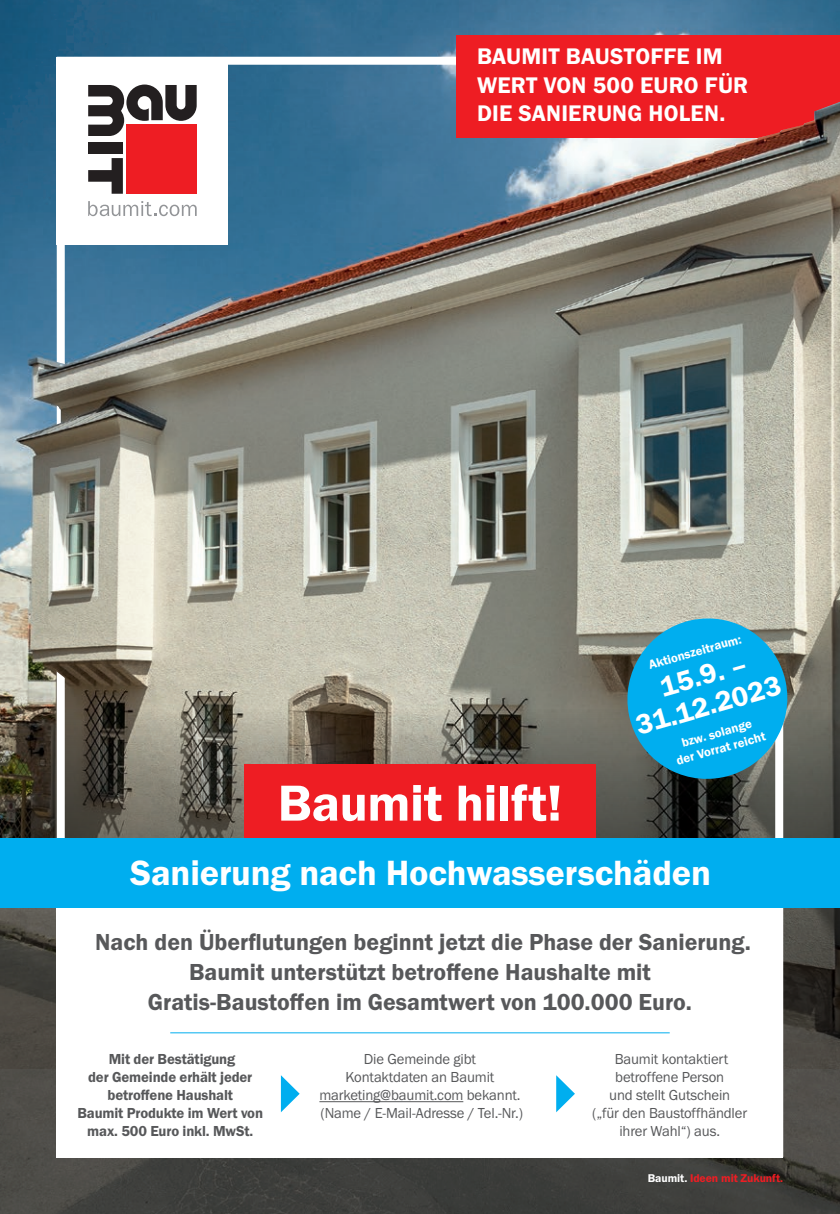
<style>
.page{position:relative;width:840px;height:1214px;background:#fff}
.page>*{position:absolute;margin:0;border:0;box-sizing:border-box;transform-origin:0 0}
.t1{font:52.4px "BM Franklin Gothic URW Dem";letter-spacing:-.01em;color:#fff}
.t2{font:36.4px "BM Franklin Gothic URW Dem";letter-spacing:-.005em;color:#fff}
.t3{font:28.8px "BM Franklin Gothic URW Dem";color:#fff}
.t4{font:24px "BM Franklin Gothic URW Dem";color:#57585a}
.t5{font:23.4px "BM Franklin Gothic URW Dem";letter-spacing:.01em;color:#fff}
.t6{font:15px "BM Franklin Gothic URW Boo";letter-spacing:-.01em;color:#57585a}
.t7{font:15px/18px "BM Franklin Gothic URW Dem";letter-spacing:-.01em;color:#57585a;text-align:center}
.t8{font:13px/15.6px "BM Franklin Gothic URW Dem";color:#fff;text-align:center}
.t9{font:11.6px "BM Franklin Gothic URW Dem";letter-spacing:-.005em;color:#ee1d23}
.s1{color:#fff}
</style>
<div class="page">
<img style="left:0;top:0;width:839px;height:709px">
<svg style="left:0;top:709px;width:839px;height:360px;background:#5b584f"></svg>
<div style="left:244px;top:764px;width:351px;height:81px;background:#ee1d23"></div>
<svg style="left:0;top:1069px;width:839px;height:144px;background:#454542"></svg>
<div style="left:57px;top:57px;width:171px;height:187px;background:#fff"></div>
<svg style="left:88px;top:84px;width:108px;height:27px"></svg>
<div style="left:57px;top:907px;width:725px;height:250px;background:#fff"></div>
<div style="left:456px;top:35px;width:383px;height:103px;background:#ee1d23"></div>
<img style="left:17px;top:111px;width:796px;height:553px">
<div style="left:0;top:838px;width:839px;height:69px;background:#00aeef"></div>
<svg style="left:612px;top:603px;width:189px;height:191px;background:#3798b8"></svg>
<hr style="left:319px;top:1100px;width:144px;height:1px;background:#57585a">
<svg style="left:281px;top:1075px;width:18px;height:37px"></svg>
<svg style="left:556px;top:1075px;width:18px;height:37px"></svg>
<hr style="left:170px;top:1032px;width:499px;height:1px;background:#00aeef">
<p class="t5" style="left:477px;top:42px;width:247px">BAUMIT BAUSTOFFE IM</p>
<p class="t5" style="left:477px;top:70px;width:273px">WERT VON 500 EURO FÜR</p>
<p class="t5" style="left:477px;top:98px;width:250px">DIE SANIERUNG HOLEN.</p>
<p class="t1" style="left:277px;top:770px;width:286px">Baumit hilft!</p>
<p class="t8" style="left:646px;top:657px;width:97px;rotate:-16deg">Aktionszeitraum:</p>
<p class="t3" style="left:655px;top:670px;width:91px;rotate:-16deg">15.9. –</p>
<p class="t3" style="left:631px;top:708px;width:151px;rotate:-16deg">31.12.2023</p>
<p class="t8" style="left:670px;top:738px;width:93px;rotate:-16deg">bzw. solange der Vorrat reicht</p>
<p class="t2" style="left:130px;top:850px;width:582px">Sanierung nach Hochwasserschäden</p>
<p class="t4" style="left:95px;top:927px;width:656px">Nach den Überflutungen beginnt jetzt die Phase der Sanierung.</p>
<p class="t4" style="left:189px;top:957px;width:463px">Baumit unterstützt betroffene Haushalte mit</p>
<p class="t4" style="left:148px;top:987px;width:545px">Gratis-Baustoffen im Gesamtwert von 100.000 Euro.</p>
<p class="t7" style="left:109px;top:1050px;width:128px">Mit der Bestätigung</p>
<p class="t7" style="left:88px;top:1068px;width:165px">der Gemeinde erhält jeder betroffene Haushalt</p>
<p class="t7" style="left:77px;top:1104px;width:187px">Baumit Produkte im Wert von</p>
<p class="t7" style="left:87px;top:1122px;width:167px">max. 500 Euro inkl. MwSt.</p>
<p class="t6" style="left:363px;top:1049px;width:114px">Die Gemeinde gibt</p>
<p class="t6" style="left:345px;top:1067px;width:150px">Kontaktdaten an Baumit</p>
<p class="t6" style="left:319px;top:1085px;width:202px">marketing@baumit.com bekannt.</p>
<p class="t6" style="left:320px;top:1103px;width:204px">(Name / E-Mail-Adresse / Tel.-Nr.)</p>
<p class="t6" style="left:614px;top:1049px;width:115px">Baumit kontaktiert</p>
<p class="t6" style="left:615px;top:1067px;width:110px">betroffene Person</p>
<p class="t6" style="left:609px;top:1085px;width:122px">und stellt Gutschein</p>
<p class="t6" style="left:592px;top:1103px;width:156px">(„für den Baustoffhändler</p>
<p class="t6" style="left:619px;top:1121px;width:102px">ihrer Wahl“) aus.</p>
<p class="t9" style="left:647px;top:1170px;width:137px"><span class="s1">Baumit.</span> Ideen mit Zukunft.</p>
</div>
